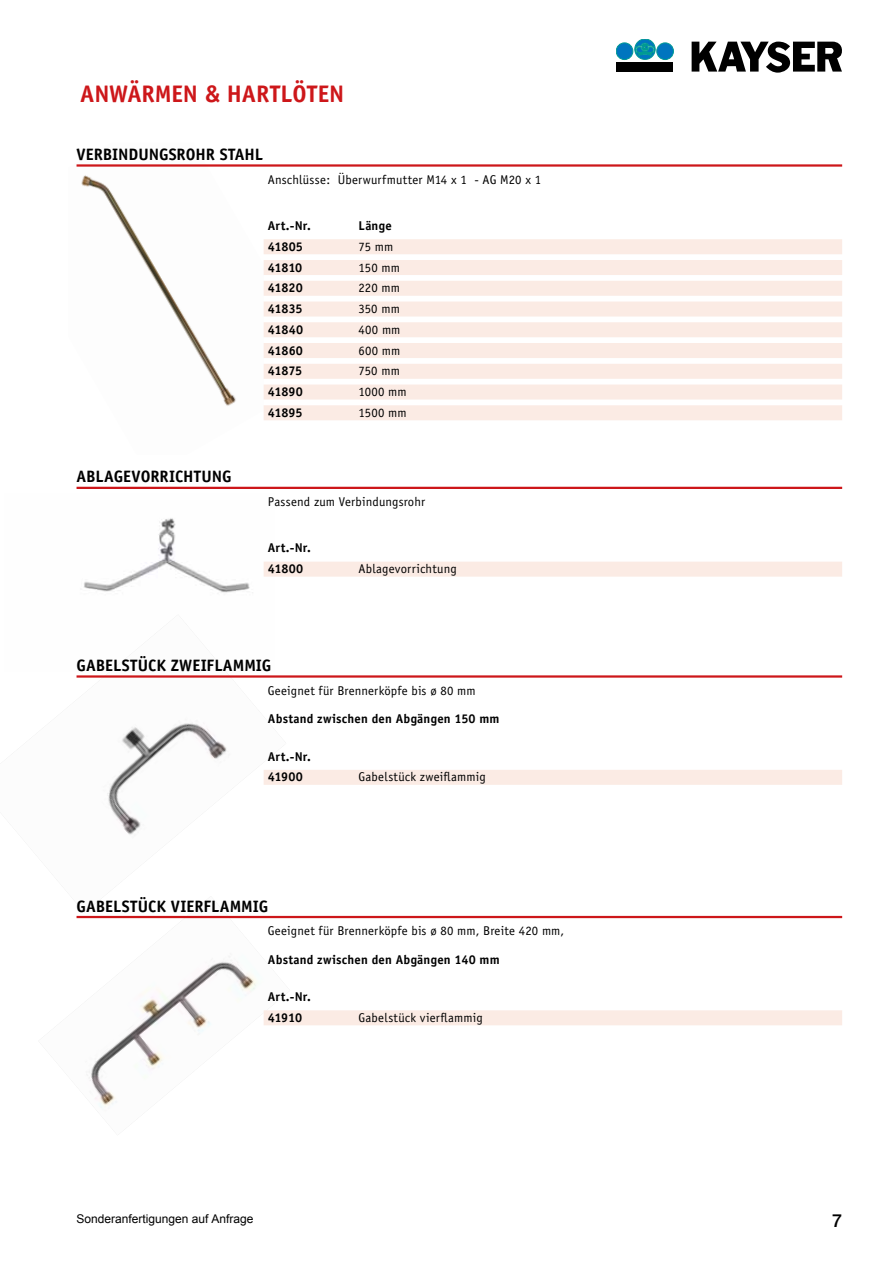
<style>
.page{position:relative;width:893px;height:1263px;background:#fff}
.page>*{position:absolute;margin:0;border:0;box-sizing:border-box;transform-origin:0 0}
.t1{font:700 24px "Officina Sans";letter-spacing:.005em;color:#cd171a}
.t2{font:500 18px "Helvetica Neue";color:#000}
.t3{font:700 16.5px "Officina Sans";color:#000}
.t4{font:12.75px "Officina Sans";letter-spacing:.015em;color:#000}
.t5{font:700 12.75px/20.7px "Officina Sans";letter-spacing:-.005em;color:#000}
.t6{font:700 12.75px "Officina Sans";letter-spacing:.02em;color:#000}
.t7{font:12px "Arial";color:#000}
</style>
<div class="page">
<svg style="left:616px;top:39px;width:57px;height:21px"></svg>
<div style="left:616px;top:62px;width:57px;height:10px;background:#000"></div>
<svg style="left:692px;top:42px;width:150px;height:30px"></svg>
<img style="left:76px;top:164px;width:188px;height:247px">
<img style="left:84px;top:518px;width:190px;height:75px">
<img style="left:76px;top:675px;width:151px;height:160px">
<img style="left:76px;top:915px;width:214px;height:193px">
<hr style="left:77px;top:164px;width:765px;height:3px;background:#cd171a">
<div style="left:264px;top:239px;width:578px;height:15px;background:#fbebe4"></div>
<div style="left:264px;top:260px;width:578px;height:15px;background:#fbebe4"></div>
<div style="left:264px;top:281px;width:578px;height:15px;background:#fbebe4"></div>
<div style="left:264px;top:301px;width:578px;height:15px;background:#fbebe4"></div>
<div style="left:264px;top:322px;width:578px;height:15px;background:#fbebe4"></div>
<div style="left:264px;top:343px;width:578px;height:15px;background:#fbebe4"></div>
<div style="left:264px;top:364px;width:578px;height:15px;background:#fbebe4"></div>
<div style="left:264px;top:384px;width:578px;height:15px;background:#fbebe4"></div>
<div style="left:264px;top:405px;width:578px;height:15px;background:#fbebe4"></div>
<hr style="left:77px;top:487px;width:765px;height:2px;background:#cd171a">
<div style="left:264px;top:562px;width:578px;height:15px;background:#fbebe4"></div>
<hr style="left:77px;top:675px;width:765px;height:3px;background:#cd171a">
<div style="left:264px;top:770px;width:578px;height:15px;background:#fbebe4"></div>
<hr style="left:77px;top:916px;width:765px;height:2px;background:#cd171a">
<div style="left:264px;top:1010px;width:578px;height:15px;background:#fbebe4"></div>
<h1 class="t1" style="left:80px;top:79px;width:265px">ANWÄRMEN &amp; HARTLÖTEN</h1>
<p class="t3" style="left:77px;top:144px;width:185px">VERBINDUNGSROHR STAHL</p>
<p class="t3" style="left:77px;top:467px;width:155px">ABLAGEVORRICHTUNG</p>
<p class="t4" style="left:268px;top:172px;width:275px">Anschlüsse: Überwurfmutter M14 x 1 - AG M20 x 1</p>
<p class="t5" style="left:268px;top:215px;width:44px">ART.-NR.</p>
<p class="t5" style="left:359px;top:215px;width:35px">LÄNGE</p>
<p class="t5" style="left:268px;top:236px;width:37px">41805</p>
<p class="t4" style="left:359px;top:239px;width:36px">75 mm</p>
<p class="t5" style="left:268px;top:257px;width:36px">41810</p>
<p class="t4" style="left:359px;top:260px;width:43px">150 mm</p>
<p class="t5" style="left:268px;top:277px;width:36px">41820</p>
<p class="t4" style="left:359px;top:280px;width:43px">220 mm</p>
<p class="t5" style="left:268px;top:298px;width:36px">41835</p>
<p class="t4" style="left:359px;top:301px;width:43px">350 mm</p>
<p class="t5" style="left:268px;top:319px;width:37px">41840</p>
<p class="t4" style="left:359px;top:322px;width:43px">400 mm</p>
<p class="t5" style="left:268px;top:340px;width:37px">41860</p>
<p class="t4" style="left:359px;top:343px;width:43px">600 mm</p>
<p class="t5" style="left:268px;top:360px;width:36px">41875</p>
<p class="t4" style="left:359px;top:363px;width:43px">750 mm</p>
<p class="t5" style="left:268px;top:381px;width:37px">41890</p>
<p class="t4" style="left:359px;top:384px;width:50px">1000 mm</p>
<p class="t5" style="left:268px;top:402px;width:36px">41895</p>
<p class="t4" style="left:359px;top:405px;width:50px">1500 mm</p>
<p class="t4" style="left:268px;top:494px;width:159px">Passend zum Verbindungsrohr</p>
<p class="t5" style="left:268px;top:537px;width:44px">ART.-NR.<br>41800</p>
<p class="t4" style="left:359px;top:561px;width:100px">Ablagevorrichtung</p>
<p class="t3" style="left:77px;top:655px;width:195px">GABELSTÜCK ZWEIFLAMMIG</p>
<p class="t4" style="left:268px;top:683px;width:209px">Geeignet für Brennerköpfe bis ø 80 mm</p>
<p class="t6" style="left:268px;top:711px;width:233px">ABSTAND ZWISCHEN DEN ABGÄNGEN 150 MM</p>
<p class="t5" style="left:268px;top:746px;width:44px">ART.-NR.<br>41900</p>
<p class="t4" style="left:359px;top:769px;width:129px">Gabelstück zweiflammig</p>
<p class="t3" style="left:77px;top:896px;width:191px">GABELSTÜCK VIERFLAMMIG</p>
<p class="t4" style="left:268px;top:924px;width:298px">Geeignet für Brennerköpfe bis ø 80 mm, Breite 420 mm,</p>
<p class="t6" style="left:268px;top:951px;width:233px">ABSTAND ZWISCHEN DEN ABGÄNGEN 140 MM</p>
<p class="t5" style="left:268px;top:986px;width:44px">ART.-NR.<br>41910</p>
<p class="t4" style="left:359px;top:1010px;width:126px">Gabelstück vierflammig</p>
<p class="t7" style="left:77px;top:1211px;width:178px">Sonderanfertigungen auf Anfrage</p>
<h2 class="t2" style="left:832px;top:1210px;width:12px">7</h2>
</div>
